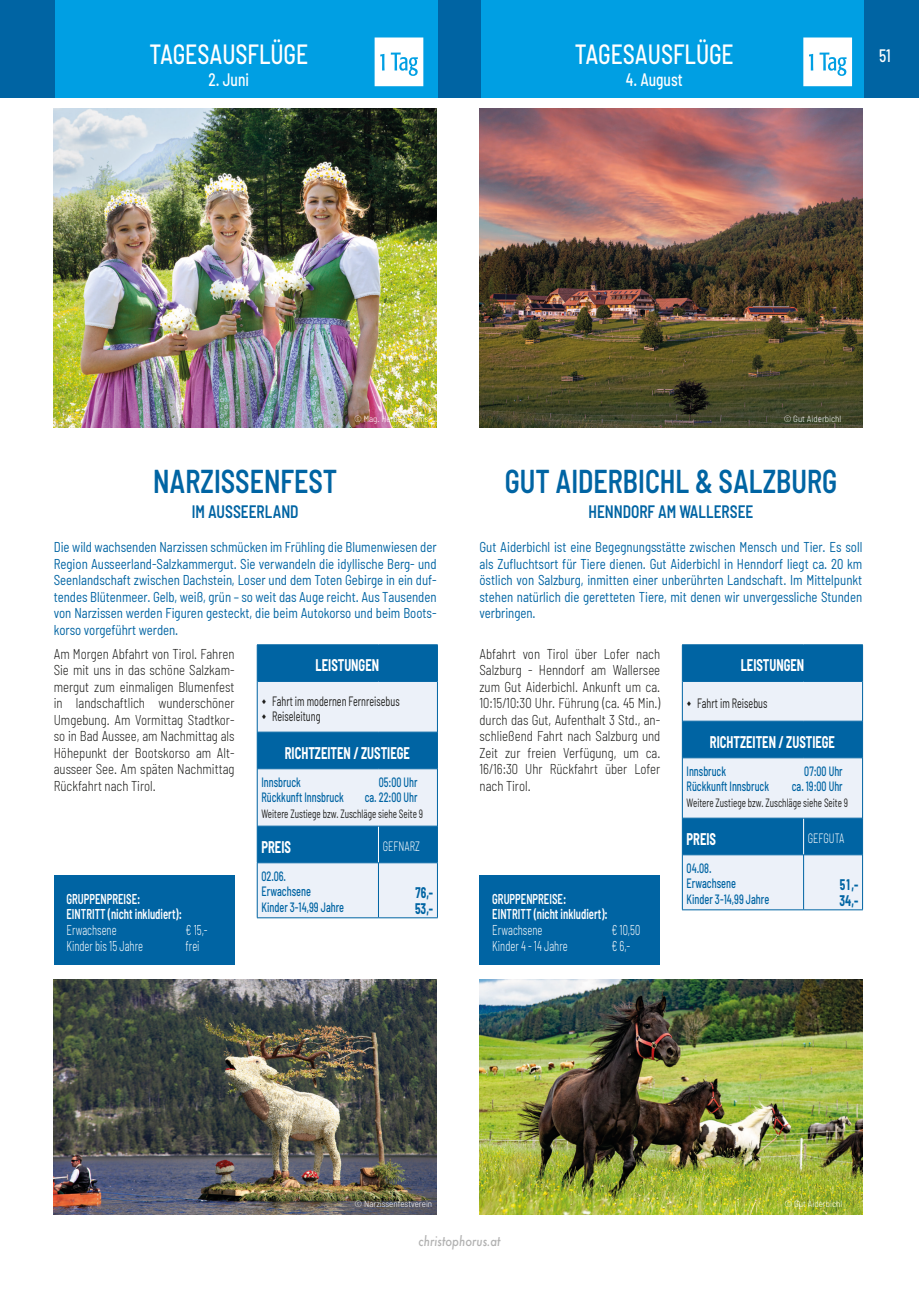
<style>
.page{position:relative;width:919px;height:1289px;background:#fff}
.page>*{position:absolute;margin:0;border:0;box-sizing:border-box;transform-origin:0 0}
.t1{font:600 semi-condensed 33px "Barlow";color:#0064a3;scale:.85 1}
.t2{font:500 semi-condensed 27.75px "Barlow";color:#fff;scale:.85 1}
.t3{font:600 semi-condensed 18px "Barlow";color:#0064a3;scale:.85 1}
.t4{font:500 semi-condensed 18px "Barlow";color:#fff;scale:.85 1}
.t5{font:700 semi-condensed 16.5px "Barlow";color:#fff;scale:.76 1}
.t6{font:italic 500 15px "Futura T";color:#b2b2b2;scale:.85 1}
.t7{font:700 semi-condensed 15px/15.8px "Barlow";color:#0064a3;scale:.76 1}
.t8{font:semi-condensed 14.25px/16.5px "Barlow";color:#0064a3;text-align:justify;scale:.9 1}
.t9{font:300 semi-condensed 14.25px/16.5px "Barlow";color:#1d1d1b;text-align:justify;scale:.9 1}
.t10{font:600 semi-condensed 14.25px/15.8px "Barlow";color:#fff;scale:.75 1}
.t11{font:300 semi-condensed 14.25px "Barlow";color:#fff;scale:.75 1}
.t12{font:500 semi-condensed 13.5px "Barlow";color:#0064a3;scale:.75 1}
.t13{font:500 semi-condensed 13.5px/15.8px "Barlow";color:#0064a3;scale:.76 1}
.t14{font:semi-condensed 13.5px/15.8px "Barlow";color:#1d1d1b;scale:.75 1}
.t15{font:300 semi-condensed 13.5px "Barlow";color:#fff;scale:.76 1}
.t16{font:semi-condensed 12px "Barlow";color:#1d1d1b;scale:.76 1}
.t17{font:300 semi-condensed 9px "Barlow";color:#fff}
</style>
<div class="page">
<img style="left:54px;top:108px;width:382px;height:319px">
<div style="left:0;top:0;width:918px;height:98px;background:#0064a3"></div>
<div style="left:55px;top:0;width:383px;height:98px;background:#009fe3"></div>
<div style="left:480px;top:0;width:383px;height:98px;background:#009fe3"></div>
<svg style="left:374px;top:37px;width:49px;height:49px;background:#def2fb"></svg>
<svg style="left:803px;top:37px;width:49px;height:49px;background:#dff3fb"></svg>
<img style="left:479px;top:108px;width:383px;height:319px">
<hr style="left:862px;top:645px;width:1px;height:36px;background:#0064a3">
<hr style="left:862px;top:681px;width:1px;height:40px;background:#0064a3">
<hr style="left:862px;top:721px;width:1px;height:36px;background:#0064a3">
<hr style="left:862px;top:757px;width:1px;height:61px;background:#0064a3">
<hr style="left:862px;top:818px;width:1px;height:36px;background:#0064a3">
<hr style="left:862px;top:854px;width:1px;height:55px;background:#0064a3">
<hr style="left:682px;top:909px;width:121px;height:1px;background:#0064a3">
<hr style="left:803px;top:909px;width:59px;height:1px;background:#0064a3">
<div style="left:479px;top:875px;width:181px;height:90px;background:#0064a3"></div>
<img style="left:479px;top:979px;width:383px;height:235px">
<hr style="left:437px;top:645px;width:1px;height:36px;background:#0064a3">
<hr style="left:437px;top:681px;width:1px;height:51px;background:#0064a3">
<hr style="left:437px;top:732px;width:1px;height:36px;background:#0064a3">
<hr style="left:437px;top:768px;width:1px;height:58px;background:#0064a3">
<hr style="left:437px;top:826px;width:1px;height:36px;background:#0064a3">
<hr style="left:437px;top:863px;width:1px;height:54px;background:#0064a3">
<hr style="left:257px;top:917px;width:121px;height:1px;background:#0064a3">
<hr style="left:378px;top:917px;width:59px;height:1px;background:#0064a3">
<div style="left:54px;top:875px;width:180px;height:90px;background:#0064a3"></div>
<img style="left:54px;top:979px;width:382px;height:235px">
<svg style="left:682px;top:644px;width:180px;height:265px;background:#87b4d4"></svg>
<svg style="left:257px;top:644px;width:180px;height:273px;background:#84b3d3"></svg>
<h2 class="t2" style="left:149px;top:36px;width:188px">TAGESAUSFLÜGE</h2>
<p class="t4" style="left:208px;top:69px;width:49px">2. Juni</p>
<h2 class="t2" style="left:574px;top:36px;width:188px">TAGESAUSFLÜGE</h2>
<p class="t4" style="left:625px;top:69px;width:68px">4. August</p>
<p class="t4" style="left:879px;top:44px;width:15px">51</p>
<p class="t17" style="left:354px;top:413px;width:76px">© Mag. Herbert Sams</p>
<h1 class="t1" style="left:153px;top:461px;width:218px">NARZISSENFEST</h1>
<p class="t3" style="left:192px;top:501px;width:127px">IM AUSSEERLAND</p>
<p class="t8" style="left:54px;top:538px;width:427px">Die wild wachsenden Narzissen schmücken im Frühling die Blumenwiesen der Region Ausseerland-Salzkammergut. Sie verwandeln die idyllische Berg- und Seenlandschaft zwischen Dachstein, Loser und dem Toten Gebirge in ein duf&shy;tendes Blütenmeer. Gelb, weiß, grün – so weit das Auge reicht. Aus Tausenden von Narzissen werden Figuren gesteckt, die beim Autokorso und beim Boots&shy;korso vorgeführt werden.</p>
<p class="t9" style="left:54px;top:645px;width:202px">Am Morgen Abfahrt von Tirol. Fahren Sie mit uns in das schöne Salzkam&shy;mergut zum einmaligen Blumenfest in landschaftlich wunderschöner Umgebung. Am Vormittag Stadtkor&shy;so in Bad Aussee, am Nachmittag als Höhepunkt der Bootskorso am Alt&shy;ausseer See. Am späten Nachmittag Rückfahrt nach Tirol.</p>
<p class="t5" style="left:315px;top:655px;width:85px">LEISTUNGEN</p>
<p class="t14" style="left:272px;top:692px;width:171px">Fahrt im modernen Fernreisebus<br>Reiseleitung</p>
<p class="t5" style="left:285px;top:742px;width:166px">RICHTZEITEN / ZUSTIEGE</p>
<p class="t12" style="left:261px;top:773px;width:54px">Innsbruck</p>
<p class="t12" style="left:379px;top:773px;width:53px">05:00 Uhr</p>
<p class="t12" style="left:261px;top:789px;width:111px">Rückkunft Innsbruck</p>
<p class="t12" style="left:365px;top:789px;width:72px">ca. 22:00 Uhr</p>
<p class="t16" style="left:261px;top:806px;width:214px">Weitere Zustiege bzw. Zuschläge siehe Seite 9</p>
<p class="t5" style="left:261px;top:836px;width:40px">PREIS</p>
<p class="t15" style="left:382px;top:838px;width:50px">GEFNARZ</p>
<p class="t13" style="left:261px;top:867px;width:110px">02.06.<br>Erwachsene<br>Kinder 3-14,99 Jahre</p>
<p class="t7" style="left:415px;top:884px;width:25px">76,-<br>53,-</p>
<p class="t10" style="left:66px;top:890px;width:155px">GRUPPENPREISE:<br>EINTRITT (nicht inkludiert):</p>
<p class="t11" style="left:66px;top:921px;width:68px">Erwachsene</p>
<p class="t11" style="left:186px;top:921px;width:31px">€ 15,-</p>
<p class="t11" style="left:66px;top:937px;width:104px">Kinder bis 15 Jahre</p>
<p class="t11" style="left:186px;top:937px;width:20px">frei</p>
<p class="t17" style="left:783px;top:413px;width:59px">© Gut Aiderbichl</p>
<h1 class="t1" style="left:505px;top:461px;width:392px">GUT AIDERBICHL &amp; SALZBURG</h1>
<p class="t3" style="left:588px;top:501px;width:195px">HENNDORF AM WALLERSEE</p>
<p class="t8" style="left:479px;top:538px;width:427px">Gut Aiderbichl ist eine Begegnungsstätte zwischen Mensch und Tier. Es soll als Zufluchtsort für Tiere dienen. Gut Aiderbichl in Henndorf liegt ca. 20 km östlich von Salzburg, inmitten einer unberührten Landschaft. Im Mittelpunkt stehen natürlich die geretteten Tiere, mit denen wir unvergessliche Stunden verbringen.</p>
<p class="t9" style="left:479px;top:645px;width:202px">Abfahrt von Tirol über Lofer nach Salzburg - Henndorf am Wallersee zum Gut Aiderbichl. Ankunft um ca.<br>10:15/10:30 Uhr. Führung (ca. 45 Min.) durch das Gut, Aufenthalt 3 Std., an&shy;schließend Fahrt nach Salzburg und Zeit zur freien Verfügung, um ca.<br>16/16:30 Uhr Rückfahrt über Lofer nach Tirol.</p>
<p class="t5" style="left:740px;top:655px;width:85px">LEISTUNGEN</p>
<p class="t14" style="left:697px;top:695px;width:95px">Fahrt im Reisebus</p>
<p class="t5" style="left:709px;top:731px;width:166px">RICHTZEITEN / ZUSTIEGE</p>
<p class="t12" style="left:686px;top:762px;width:54px">Innsbruck</p>
<p class="t12" style="left:804px;top:762px;width:53px">07:00 Uhr</p>
<p class="t12" style="left:686px;top:778px;width:111px">Rückkunft Innsbruck</p>
<p class="t12" style="left:791px;top:778px;width:69px">ca. 19:00 Uhr</p>
<p class="t16" style="left:686px;top:795px;width:214px">Weitere Zustiege bzw. Zuschläge siehe Seite 9</p>
<p class="t5" style="left:686px;top:828px;width:40px">PREIS</p>
<p class="t15" style="left:807px;top:830px;width:50px">GEFGUTA</p>
<p class="t13" style="left:686px;top:859px;width:110px">04.08.<br>Erwachsene<br>Kinder 3-14,99 Jahre</p>
<p class="t7" style="left:839px;top:876px;width:26px">51,-</p>
<p class="t10" style="left:492px;top:890px;width:100px">GRUPPENPREISE:</p>
<p class="t7" style="left:839px;top:891px;width:26px">34,-</p>
<p class="t10" style="left:492px;top:906px;width:155px">EINTRITT (nicht inkludiert):</p>
<p class="t11" style="left:492px;top:921px;width:68px">Erwachsene</p>
<p class="t11" style="left:611px;top:921px;width:40px">€ 10,50</p>
<p class="t11" style="left:492px;top:937px;width:102px">Kinder 4 - 14 Jahre</p>
<p class="t11" style="left:611px;top:937px;width:27px">€ 6,-</p>
<p class="t17" style="left:354px;top:1198px;width:79px">© Narzissenfestverein</p>
<p class="t17" style="left:784px;top:1198px;width:59px">© Gut Aiderbichl</p>
<p class="t6" style="left:418px;top:1232px;width:98px">christophorus.at</p>
</div>
